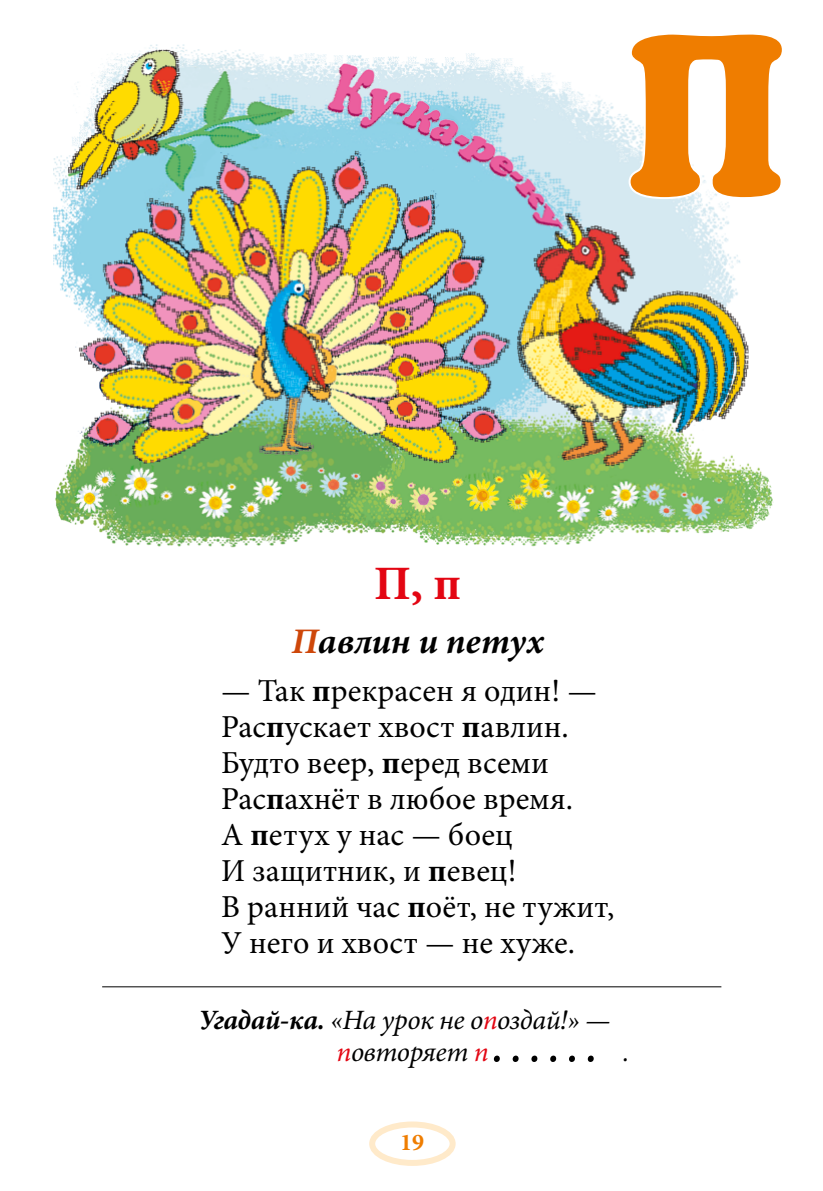
<style>
.page{position:relative;width:823px;height:1191px;background:#fff}
.page>*{position:absolute;margin:0;border:0;box-sizing:border-box;transform-origin:0 0}
.t1{font:700 48px "Minion Pro";color:#e30613}
.t2{font:italic 700 36px "Minion Pro";letter-spacing:-.005em;color:#000}
.t3{font:32px/36px "Minion Pro";color:#000}
.t4{font:italic 28px/32px "Minion Pro";letter-spacing:-.02em;color:#000}
.t5{font:700 24px "Minion Pro";color:#ef7d00}
.s1{color:#ce470a}
.s2{font-weight:700}
.s3{color:#e30613}
.s4{font-size:56px}
</style>
<div class="page">
<hr style="left:102px;top:986px;width:619px;height:1px;background:#000">
<img style="left:54px;top:44px;width:720px;height:504px">
<div style="left:369px;top:1121px;width:86px;height:44px;border:6px solid #ffeaca;border-radius:50%"></div>
<svg style="left:627px;top:34px;width:155px;height:166px"></svg>
<h1 class="t1" style="left:374px;top:549px;width:89px">П, п</h1>
<p class="t2" style="left:291px;top:616px;width:254px"><span class="s1">П</span>авлин и петух</p>
<p class="t3" style="left:221px;top:672px;width:394px">— Так <span class="s2">п</span>рекрасен я один! —<br>Рас<span class="s2">п</span>ускает хвост <span class="s2">п</span>авлин.<br>Будто веер, <span class="s2">п</span>еред всеми<br>Рас<span class="s2">п</span>ахнёт в любое время.<br>А <span class="s2">п</span>етух у нас — боец<br>И защитник, и <span class="s2">п</span>евец!<br>В ранний час <span class="s2">п</span>оёт, не тужит,<br>У него и хвост — не хуже.</p>
<p class="t4" style="left:336px;top:1004px;width:294px;text-indent:-138px"><span class="s2">Угадай-ка.</span> «На урок не о<span class="s3">п</span>оздай!» — <span class="s3">п</span>овторяет <span class="s3">п</span><span class="s4">......</span> .</p>
<p class="t5" style="left:400px;top:1125px;width:25px">19</p>
</div>
